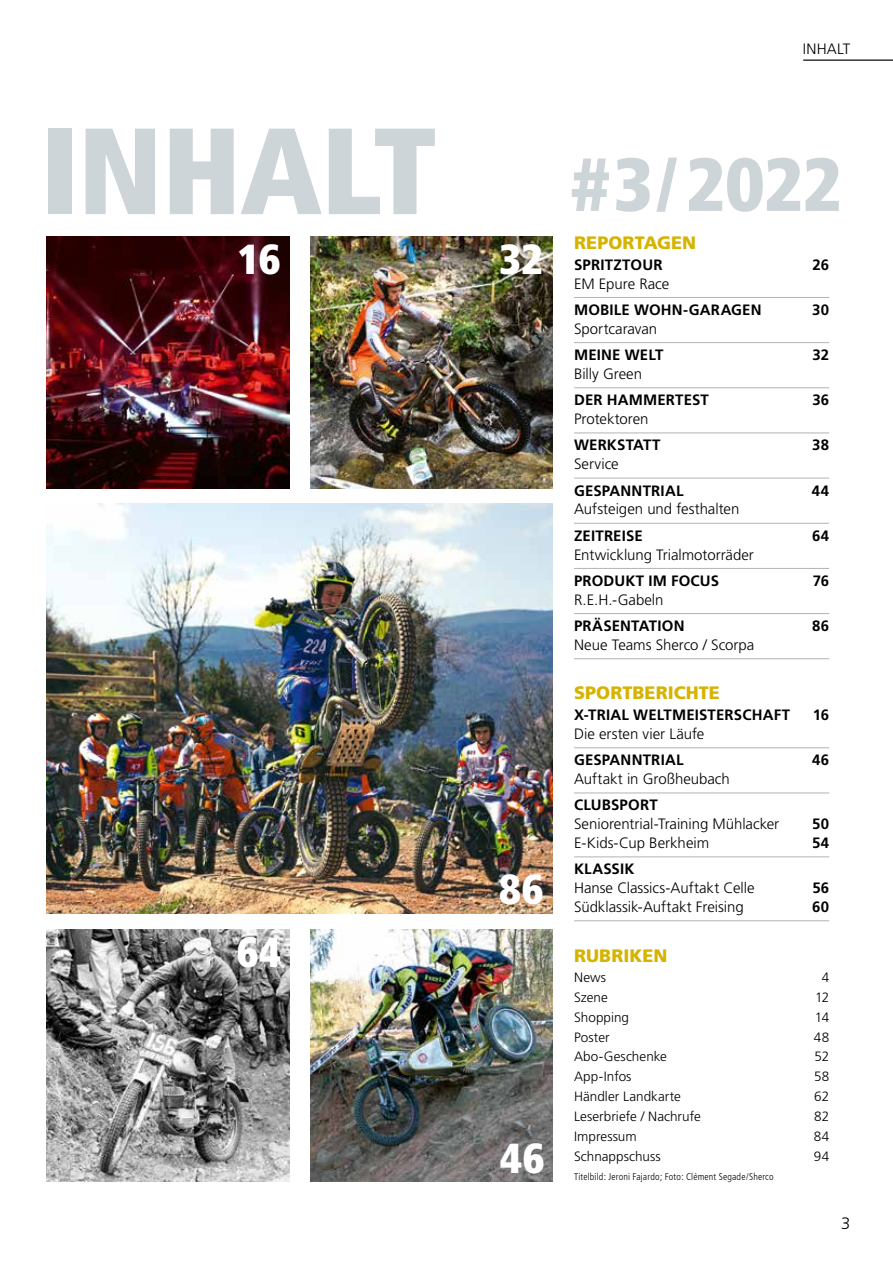
<style>
.page{position:relative;width:893px;height:1263px;background:#fff}
.page>*{position:absolute;margin:0;border:0;box-sizing:border-box;transform-origin:0 0}
.t1{font:900 condensed 122.4px "Frutiger";letter-spacing:-.01em;color:#cdd5d9}
.t2{font:900 condensed 75px "Frutiger";color:#cdd5d9}
.t3{font:900 condensed 42px "Frutiger";letter-spacing:.015em;color:#fff}
.t4{font:900 18px "Frutiger";letter-spacing:.005em;color:#d6b300}
.t5{font:300 16.5px "Frutiger";color:#000}
.t6{font:300 15px "Frutiger";color:#000}
.t7{font:700 15px "Frutiger";letter-spacing:.01em;color:#000}
.t8{font:300 13.5px "Frutiger";letter-spacing:.005em;color:#000}
.t9{font:300 condensed 9.75px "Frutiger";letter-spacing:.015em;color:#000}
</style>
<div class="page">
<hr style="left:803px;top:60px;width:90px;height:1px;background:#000">
<img style="left:47px;top:236px;width:242px;height:252px">
<img style="left:47px;top:929px;width:242px;height:252px">
<img style="left:310px;top:236px;width:243px;height:252px">
<img style="left:310px;top:929px;width:243px;height:252px">
<img style="left:47px;top:504px;width:506px;height:409px">
<hr style="left:574px;top:297px;width:255px;height:1px;background:#b1b4b4">
<hr style="left:574px;top:342px;width:255px;height:1px;background:#b1b4b4">
<hr style="left:574px;top:387px;width:255px;height:1px;background:#b1b4b4">
<hr style="left:574px;top:433px;width:255px;height:1px;background:#b1b4b4">
<hr style="left:574px;top:478px;width:255px;height:1px;background:#b1b4b4">
<hr style="left:574px;top:523px;width:255px;height:1px;background:#b1b4b4">
<hr style="left:574px;top:568px;width:255px;height:1px;background:#b1b4b4">
<hr style="left:574px;top:613px;width:255px;height:1px;background:#b1b4b4">
<hr style="left:574px;top:658px;width:255px;height:1px;background:#b1b4b4">
<hr style="left:574px;top:747px;width:255px;height:1px;background:#b1b4b4">
<hr style="left:574px;top:792px;width:255px;height:1px;background:#b1b4b4">
<hr style="left:574px;top:856px;width:255px;height:1px;background:#b1b4b4">
<hr style="left:574px;top:920px;width:255px;height:1px;background:#b1b4b4">
<p class="t6" style="left:803px;top:41px;width:49px">INHALT</p>
<h1 class="t1" style="left:40px;top:97px;width:398px">INHALT</h1>
<h3 class="t3" style="left:238px;top:234px;width:44px">16</h3>
<h3 class="t3" style="left:499px;top:234px;width:45px">32</h3>
<h3 class="t3" style="left:237px;top:927px;width:46px">64</h3>
<h3 class="t3" style="left:499px;top:864px;width:46px">86</h3>
<h3 class="t3" style="left:500px;top:1132px;width:46px">46</h3>
<h2 class="t2" style="left:571px;top:139px;width:272px">#3/2022</h2>
<p class="t4" style="left:574px;top:232px;width:124px">REPORTAGEN</p>
<p class="t7" style="left:574px;top:256px;width:90px">SPRITZTOUR</p>
<p class="t7" style="left:812px;top:256px;width:18px">26</p>
<p class="t6" style="left:574px;top:275px;width:97px">EM Epure Race</p>
<p class="t7" style="left:574px;top:301px;width:189px">MOBILE WOHN-GARAGEN</p>
<p class="t7" style="left:812px;top:301px;width:18px">30</p>
<p class="t6" style="left:574px;top:320px;width:85px">Sportcaravan</p>
<p class="t7" style="left:574px;top:346px;width:91px">MEINE WELT</p>
<p class="t7" style="left:812px;top:346px;width:18px">32</p>
<p class="t6" style="left:574px;top:365px;width:70px">Billy Green</p>
<p class="t7" style="left:574px;top:391px;width:136px">DER HAMMERTEST</p>
<p class="t7" style="left:812px;top:391px;width:18px">36</p>
<p class="t6" style="left:574px;top:410px;width:76px">Protektoren</p>
<p class="t7" style="left:574px;top:436px;width:88px">WERKSTATT</p>
<p class="t7" style="left:812px;top:436px;width:18px">38</p>
<p class="t6" style="left:574px;top:455px;width:46px">Service</p>
<p class="t7" style="left:574px;top:482px;width:111px">GESPANNTRIAL</p>
<p class="t7" style="left:812px;top:482px;width:19px">44</p>
<p class="t6" style="left:574px;top:501px;width:167px">Aufsteigen und festhalten</p>
<p class="t7" style="left:574px;top:527px;width:70px">ZEITREISE</p>
<p class="t7" style="left:812px;top:527px;width:19px">64</p>
<p class="t6" style="left:574px;top:546px;width:181px">Entwicklung Trialmotorräder</p>
<p class="t7" style="left:574px;top:572px;width:146px">PRODUKT IM FOCUS</p>
<p class="t7" style="left:813px;top:572px;width:18px">76</p>
<p class="t6" style="left:574px;top:591px;width:91px">R.E.H.-Gabeln</p>
<p class="t7" style="left:574px;top:617px;width:112px">PRÄSENTATION</p>
<p class="t7" style="left:812px;top:617px;width:18px">86</p>
<p class="t6" style="left:574px;top:636px;width:182px">Neue Teams Sherco / Scorpa</p>
<p class="t4" style="left:574px;top:682px;width:147px">SPORTBERICHTE</p>
<p class="t7" style="left:574px;top:706px;width:217px">X-TRIAL WELTMEISTERSCHAFT</p>
<p class="t7" style="left:813px;top:706px;width:18px">16</p>
<p class="t6" style="left:574px;top:725px;width:132px">Die ersten vier Läufe</p>
<p class="t7" style="left:574px;top:751px;width:111px">GESPANNTRIAL</p>
<p class="t7" style="left:812px;top:751px;width:19px">46</p>
<p class="t6" style="left:574px;top:770px;width:157px">Auftakt in Großheubach</p>
<p class="t7" style="left:574px;top:796px;width:85px">CLUBSPORT</p>
<p class="t6" style="left:574px;top:815px;width:207px">Seniorentrial-Training Mühlacker</p>
<p class="t7" style="left:812px;top:815px;width:18px">50</p>
<p class="t6" style="left:574px;top:834px;width:137px">E-Kids-Cup Berkheim</p>
<p class="t7" style="left:812px;top:834px;width:19px">54</p>
<p class="t7" style="left:574px;top:860px;width:62px">KLASSIK</p>
<p class="t6" style="left:574px;top:879px;width:182px">Hanse Classics-Auftakt Celle</p>
<p class="t7" style="left:812px;top:879px;width:18px">56</p>
<p class="t6" style="left:574px;top:898px;width:171px">Südklassik-Auftakt Freising</p>
<p class="t7" style="left:812px;top:898px;width:18px">60</p>
<p class="t4" style="left:574px;top:945px;width:95px">RUBRIKEN</p>
<p class="t8" style="left:574px;top:970px;width:34px">News</p>
<p class="t8" style="left:822px;top:970px;width:9px">4</p>
<p class="t8" style="left:574px;top:990px;width:35px">Szene</p>
<p class="t8" style="left:815px;top:990px;width:16px">12</p>
<p class="t8" style="left:574px;top:1009px;width:57px">Shopping</p>
<p class="t8" style="left:815px;top:1009px;width:16px">14</p>
<p class="t8" style="left:574px;top:1029px;width:37px">Poster</p>
<p class="t8" style="left:814px;top:1029px;width:17px">48</p>
<p class="t8" style="left:574px;top:1049px;width:94px">Abo-Geschenke</p>
<p class="t8" style="left:814px;top:1049px;width:16px">52</p>
<p class="t8" style="left:574px;top:1069px;width:59px">App-Infos</p>
<p class="t8" style="left:814px;top:1069px;width:17px">58</p>
<p class="t8" style="left:574px;top:1089px;width:108px">Händler Landkarte</p>
<p class="t8" style="left:814px;top:1089px;width:16px">62</p>
<p class="t8" style="left:574px;top:1109px;width:128px">Leserbriefe / Nachrufe</p>
<p class="t8" style="left:814px;top:1109px;width:17px">82</p>
<p class="t8" style="left:574px;top:1128px;width:64px">Impressum</p>
<p class="t8" style="left:814px;top:1128px;width:17px">84</p>
<p class="t8" style="left:574px;top:1148px;width:88px">Schnappschuss</p>
<p class="t8" style="left:814px;top:1148px;width:17px">94</p>
<p class="t9" style="left:574px;top:1171px;width:201px">Titelbild: Jeroni Fajardo; Foto: Clément Segade/Sherco</p>
<p class="t5" style="left:841px;top:1213px;width:11px">3</p>
</div>
